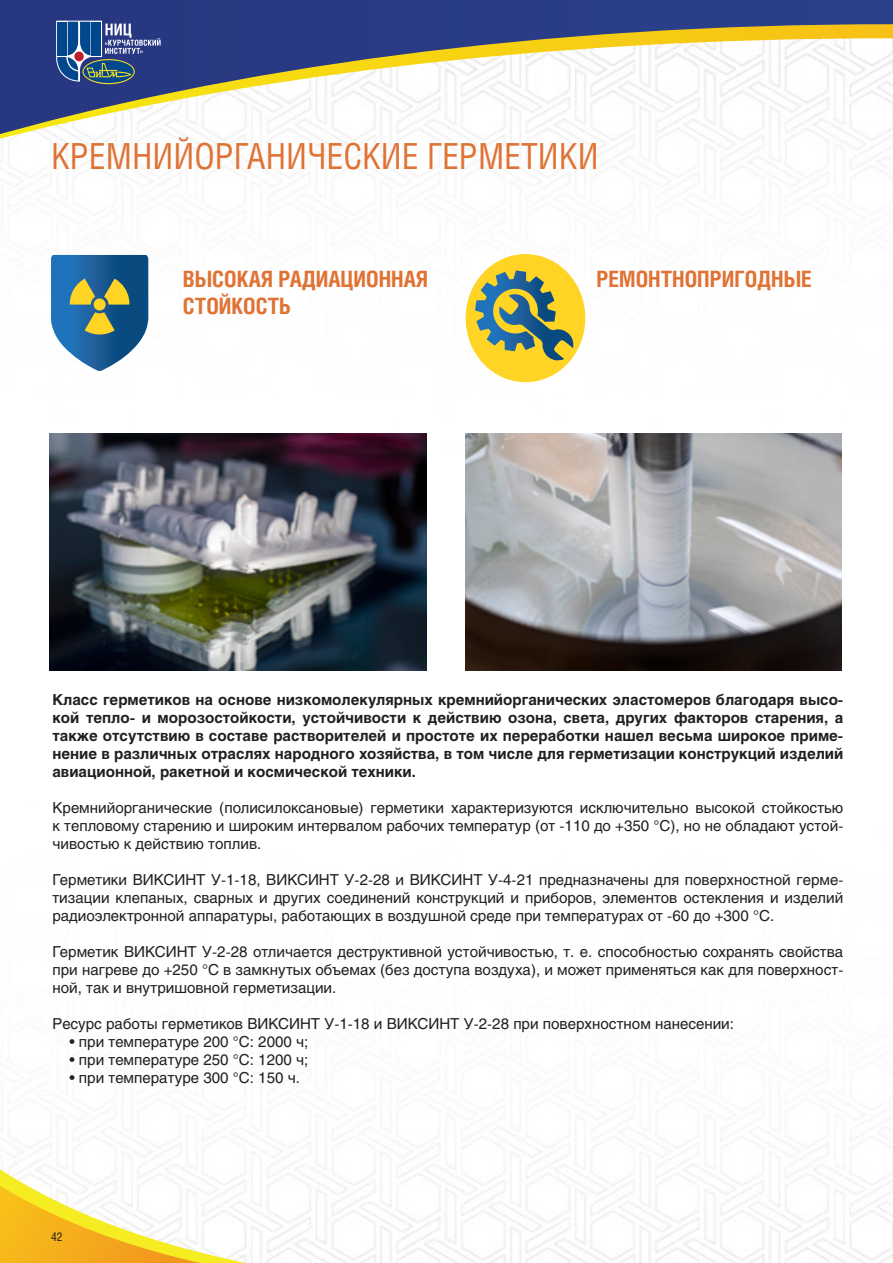
<style>
.page{position:relative;width:893px;height:1263px;background:#fff}
.page>*{position:absolute;margin:0;border:0;box-sizing:border-box;transform-origin:0 0}
.t1{font:36px "Helios Cond C";color:#e07233}
.t2{font:700 22.5px/27px "Helios Cond C";color:#e07233}
.t3{font:15px/18px "Helios C";color:#231f20;text-align:justify}
.t4{font:700 15px/18px "Helios C";color:#231f20;text-align:justify}
.t5{font:12px "Helios Cond C";color:#231f20}
</style>
<div class="page">
<img style="left:0;top:146px;width:893px;height:1117px">
<svg style="left:0;top:0;width:893px;height:142px"></svg>
<svg style="left:0;top:1060px;width:578px;height:203px"></svg>
<svg style="left:0;top:1172px;width:313px;height:91px"></svg>
<svg style="left:56px;top:21px;width:105px;height:63px;background:#426092"></svg>
<div style="left:57px;top:22px;width:9px;height:34px;background:#01478d"></div>
<div style="left:74px;top:52px;width:10px;height:9px;background:#be1f2e;border-radius:50%"></div>
<img style="left:50px;top:433px;width:377px;height:237px">
<img style="left:465px;top:433px;width:377px;height:237px">
<svg style="left:466px;top:254px;width:119px;height:128px;background:#d3bb35"></svg>
<svg style="left:475px;top:271px;width:60px;height:80px;background:#82976f"></svg>
<svg style="left:51px;top:255px;width:97px;height:116px;background:#548298"></svg>
<p class="t1" style="left:51px;top:134px;width:549px">КРЕМНИЙОРГАНИЧЕСКИЕ ГЕРМЕТИКИ</p>
<p class="t2" style="left:183px;top:264px;width:247px">ВЫСОКАЯ РАДИАЦИОННАЯ<br>СТОЙКОСТЬ</p>
<p class="t2" style="left:596px;top:264px;width:217px">РЕМОНТНОПРИГОДНЫЕ</p>
<p class="t4" style="left:52px;top:690px;width:792px">Класс герметиков на основе низкомолекулярных кремнийорганических эластомеров благодаря высо&shy;кой тепло- и морозостойкости, устойчивости к действию озона, света, других факторов старения, а также отсутствию в составе растворителей и простоте их переработки нашел весьма широкое приме&shy;нение в различных отраслях народного хозяйства, в том числе для герметизации конструкций изделий авиационной, ракетной и космической техники.</p>
<p class="t3" style="left:52px;top:798px;width:792px">Кремнийорганические (полисилоксановые) герметики характеризуются исключительно высокой стойкостью к тепловому старению и широким интервалом рабочих температур (от -110 до +350 °С), но не обладают устой&shy;чивостью к действию топлив.</p>
<p class="t3" style="left:52px;top:870px;width:792px">Герметики ВИКСИНТ У-1-18, ВИКСИНТ У-2-28 и ВИКСИНТ У-4-21 предназначены для поверхностной герме&shy;тизации клепаных, сварных и других соединений конструкций и приборов, элементов остекления и изделий радиоэлектронной аппаратуры, работающих в воздушной среде при температурах от -60 до +300 °С.</p>
<p class="t3" style="left:52px;top:942px;width:792px">Герметик ВИКСИНТ У-2-28 отличается деструктивной устойчивостью, т. е. способностью сохранять свойства при нагреве до +250 °С в замкнутых объемах (без доступа воздуха), и может применяться как для поверхност&shy;ной, так и внутришовной герметизации.</p>
<p class="t3" style="left:52px;top:1014px;width:683px">Ресурс работы герметиков ВИКСИНТ У-1-18 и ВИКСИНТ У-2-28 при поверхностном нанесении:</p>
<p class="t3" style="left:69px;top:1032px;width:240px">• при температуре 200 °С: 2000 ч;</p>
<p class="t3" style="left:69px;top:1050px;width:240px">• при температуре 250 °С: 1200 ч;</p>
<p class="t3" style="left:69px;top:1068px;width:232px">• при температуре 300 °С: 150 ч.</p>
<p class="t5" style="left:51px;top:1229px;width:13px">42</p>
</div>
